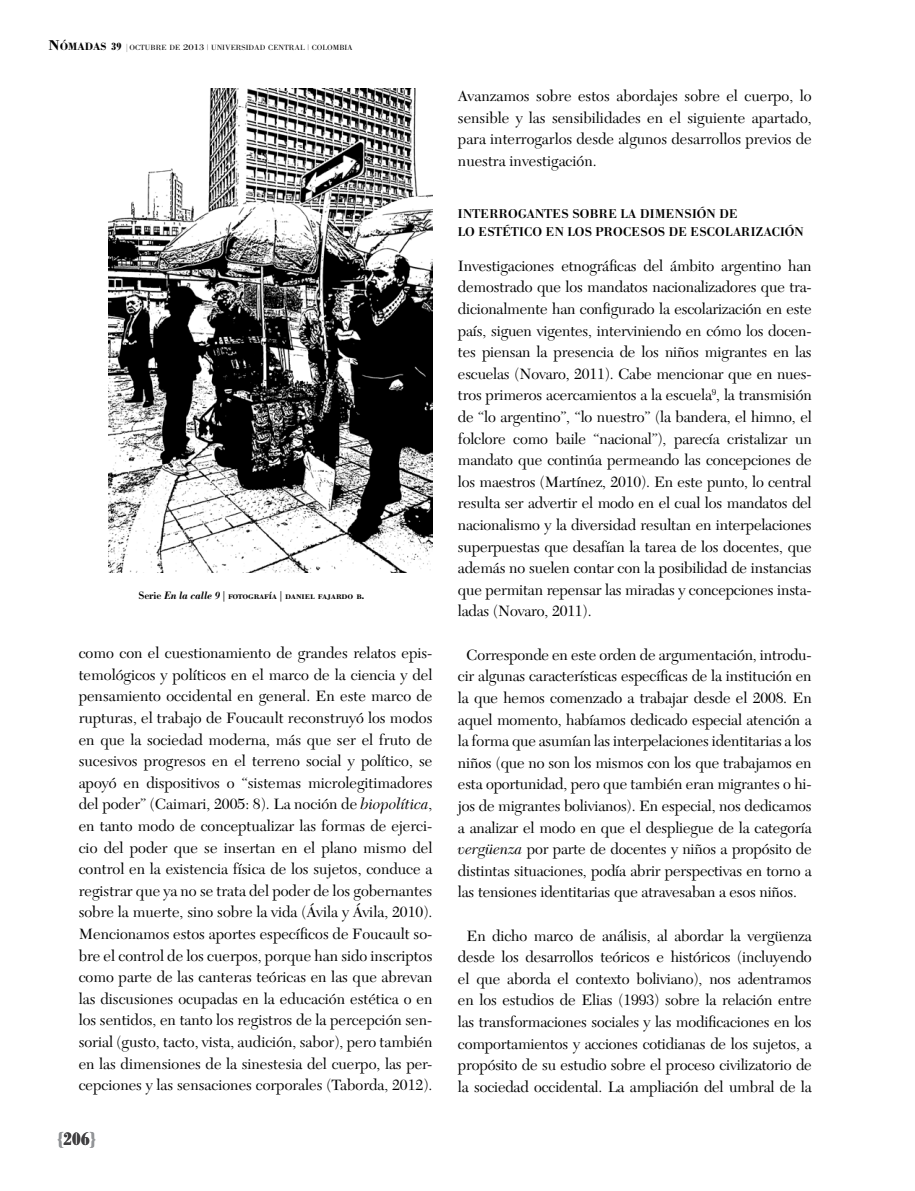
<style>
.page{position:relative;width:915px;height:1191px;background:#fff}
.page>*{position:absolute;margin:0;border:0;box-sizing:border-box;transform-origin:0 0}
.t1{font:700 condensed 18px "Bodoni BE";color:#414042}
.t2{font:15.6px/21.6px "New Caledonia LT Std";letter-spacing:-.01em;color:#000;text-align:justify}
.t3{font:500 12.45px/18px "Bodoni BE";letter-spacing:.02em;color:#000}
.t4{font:10.5px "Bodoni BE Medium SC";letter-spacing:-.01em;color:#000}
.t5{font:7.8px "Bodoni";color:#000;scale:1.09 1}
.s1{font-weight:700;font-size:14.7px}
.s2{font-weight:700;font-size:10.95px}
.s3{font-family:"Bodoni BE";font-weight:700;font-stretch:condensed;font-size:10.5px}
.s4{font-family:"Bodoni BE Light SC";font-size:8.25px}
.s5{font-size:8.55px}
.s6{font-size:8.25px}
.s7{font-family:"Bodoni BE";font-weight:500}
.s8{font-family:"Bodoni BE";font-weight:500;font-style:italic}
.s9{font-style:italic}
.s10{color:#939598}
</style>
<div class="page">
<img style="left:108px;top:89px;width:324px;height:483px">
<p class="t5" style="left:48px;top:43px;width:280px"><span class="s1">N</span><span class="s2">ÓMADAS</span> <span class="s3">39</span> <span class="s4">|</span> OCTUBRE DE <span class="s5">2013</span> <span class="s6">|</span> UNIVERSIDAD CENTRAL <span class="s6">|</span> COLOMBIA</p>
<p class="t4" style="left:138px;top:589px;width:227px"><span class="s7">SERIE</span> <span class="s8">En la calle 9</span> <span class="s7">|</span> fotografía <span class="s7">|</span> daniel fajardo b.</p>
<p class="t2" style="left:79px;top:642px;width:355px">como con el cuestionamiento de grandes relatos epis&shy;temológicos y políticos en el marco de la ciencia y del pensamiento occidental en general. En este marco de rupturas, el trabajo de Foucault reconstruyó los modos en que la sociedad moderna, más que ser el fruto de sucesivos progresos en el terreno social y político, se apoyó en dispositivos o “sistemas microlegitimadores del poder” (Caimari, 2005: 8). La noción de <span class="s9">biopolítica</span>, en tanto modo de conceptualizar las formas de ejerci&shy;cio del poder que se insertan en el plano mismo del control en la existencia física de los sujetos, conduce a registrar que ya no se trata del poder de los gobernantes sobre la muerte, sino sobre la vida (Ávila y Ávila, 2010).<br>Mencionamos estos aportes específicos de Foucault so&shy;bre el control de los cuerpos, porque han sido inscriptos como parte de las canteras teóricas en las que abrevan las discusiones ocupadas en la educación estética o en los sentidos, en tanto los registros de la percepción sen&shy;sorial (gusto, tacto, vista, audición, sabor), pero también en las dimensiones de la sinestesia del cuerpo, las per&shy;cepciones y las sensaciones corporales (Taborda, 2012).</p>
<p class="t1" style="left:57px;top:1128px;width:40px"><span class="s10">{</span>206<span class="s10">}</span></p>
<p class="t2" style="left:458px;top:85px;width:355px">Avanzamos sobre estos abordajes sobre el cuerpo, lo sensible y las sensibilidades en el siguiente apartado, para interrogarlos desde algunos desarrollos previos de nuestra investigación.</p>
<p class="t3" style="left:458px;top:205px;width:347px">INTERROGANTES SOBRE LA DIMENSIÓN DE<br>LO ESTÉTICO EN LOS PROCESOS DE ESCOLARIZACIÓN</p>
<p class="t2" style="left:458px;top:255px;width:355px">Investigaciones etnográficas del ámbito argentino han demostrado que los mandatos nacionalizadores que tra&shy;dicionalmente han configurado la escolarización en este país, siguen vigentes, interviniendo en cómo los docen&shy;tes piensan la presencia de los niños migrantes en las escuelas (Novaro, 2011). Cabe mencionar que en nues&shy;tros primeros acercamientos a la escuela<sup>9</sup>, la transmisión de “lo argentino”, “lo nuestro” (la bandera, el himno, el folclore como baile “nacional”), parecía cristalizar un mandato que continúa permeando las concepciones de los maestros (Martínez, 2010). En este punto, lo central resulta ser advertir el modo en el cual los mandatos del nacionalismo y la diversidad resultan en interpelaciones superpuestas que desafían la tarea de los docentes, que además no suelen contar con la posibilidad de instancias que permitan repensar las miradas y concepciones insta&shy;ladas (Novaro, 2011).</p>
<p class="t2" style="left:458px;top:644px;width:355px;text-indent:9px">Corresponde en este orden de argumentación, introdu&shy;cir algunas características específicas de la institución en la que hemos comenzado a trabajar desde el 2008. En aquel momento, habíamos dedicado especial atención a la forma que asumían las interpelaciones identitarias a los niños (que no son los mismos con los que trabajamos en esta oportunidad, pero que también eran migrantes o hi&shy;jos de migrantes bolivianos). En especial, nos dedicamos a analizar el modo en que el despliegue de la categoría <span class="s9">vergüenza</span> por parte de docentes y niños a propósito de distintas situaciones, podía abrir perspectivas en torno a las tensiones identitarias que atravesaban a esos niños.</p>
<p class="t2" style="left:458px;top:925px;width:355px;text-align:center">En dicho marco de análisis, al abordar la vergüenza desde los desarrollos teóricos e históricos (incluyendo el que aborda el contexto boliviano), nos adentramos en los estudios de Elias (1993) sobre la relación entre las transformaciones sociales y las modificaciones en los comportamientos y acciones cotidianas de los sujetos, a propósito de su estudio sobre el proceso civilizatorio de la sociedad occidental. La ampliación del umbral de la</p>
</div>
